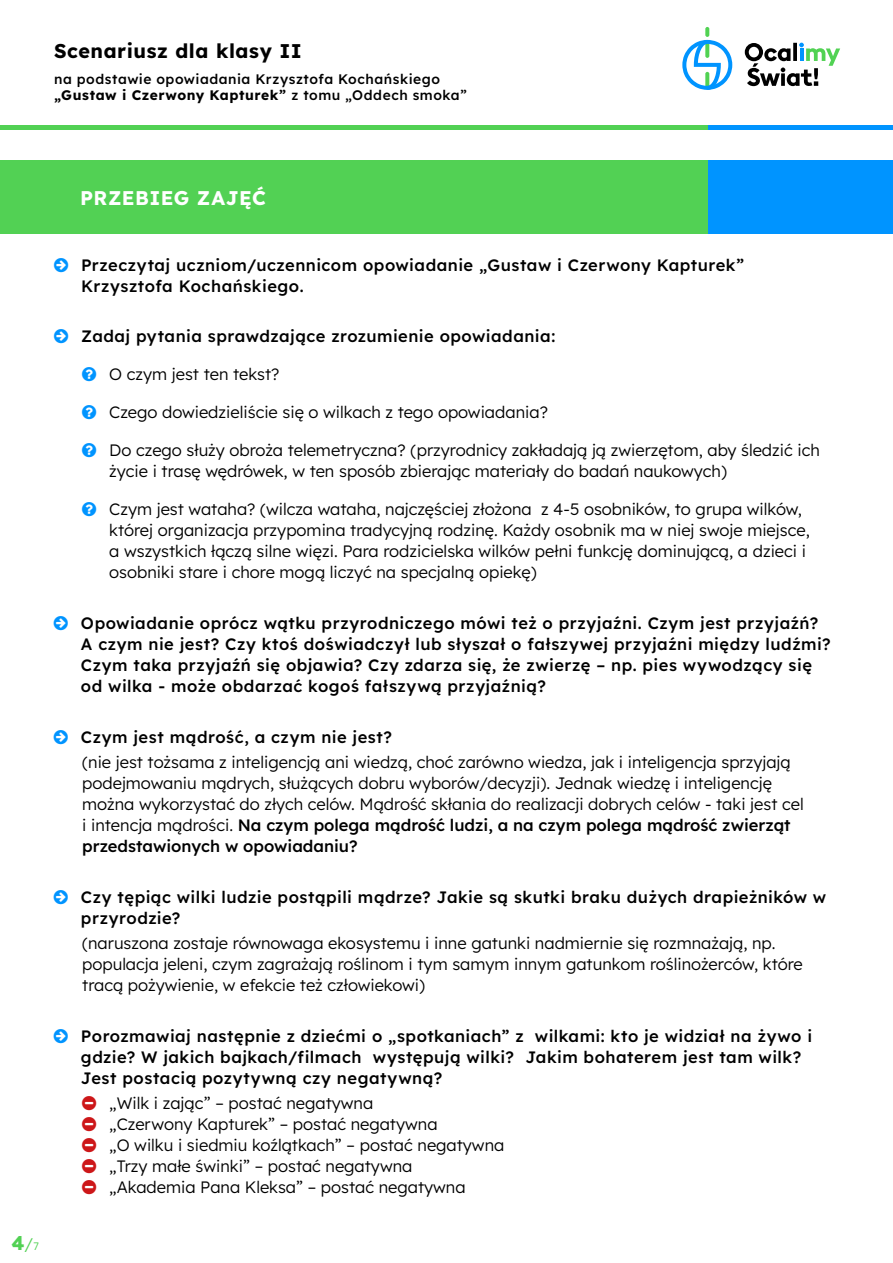
<style>
.page{position:relative;width:893px;height:1263px;background:#fff}
.page>*{position:absolute;margin:0;border:0;box-sizing:border-box;transform-origin:0 0}
.t1{font:700 19.8px "Lexend";letter-spacing:.03em;color:#000}
.t2{font:700 19.8px "Lexend";letter-spacing:.02em;color:#fff}
.t3{font:700 19.8px "Lexend";color:#52d154}
.t4{font:300 16.5px/21px "Lexend";color:#000}
.t5{font:500 16.5px/21px "Lexend";letter-spacing:.03em;color:#000}
.t6{font:500 13.8px/16.5px "Lexend";letter-spacing:.04em;color:#000}
.s1{font-weight:700}
.s2{font-weight:300;font-size:16.8px}
.s3{font-weight:300;font-size:10.8px}
.s4{font-weight:500}
</style>
<div class="page">
<div style="left:0;top:125px;width:893px;height:5px;background:#52d154"></div>
<div style="left:708px;top:125px;width:185px;height:5px;background:#0094ff"></div>
<svg style="left:705px;top:27px;width:4px;height:10px"></svg>
<svg style="left:682px;top:40px;width:50px;height:50px"></svg>
<svg style="left:745px;top:43px;width:95px;height:43px"></svg>
<div style="left:0;top:160px;width:893px;height:74px;background:#52d154"></div>
<div style="left:708px;top:160px;width:185px;height:74px;background:#0094ff"></div>
<p class="t1" style="left:54px;top:37px;width:249px">Scenariusz dla klasy II</p>
<p class="t6" style="left:54px;top:70px;width:414px">na podstawie opowiadania Krzysztofa Kochańskiego <span class="s1">„Gustaw i Czerwony Kapturek”</span> z tomu „Oddech smoka”</p>
<p class="t3" style="left:11px;top:1228px;width:29px">4<span class="s2">/</span><span class="s3">7</span></p>
<p class="t2" style="left:80px;top:184px;width:187px">PRZEBIEG ZAJĘĆ</p>
<p class="t5" style="left:81px;top:253px;width:665px">Przeczytaj uczniom/uczennicom opowiadanie „Gustaw i Czerwony Kapturek”<br>Krzysztofa Kochańskiego.</p>
<p class="t5" style="left:81px;top:325px;width:476px">Zadaj pytania sprawdzające zrozumienie opowiadania:</p>
<p class="t4" style="left:109px;top:363px;width:172px">O czym jest ten tekst?</p>
<p class="t4" style="left:109px;top:401px;width:440px">Czego dowiedzieliście się o wilkach z tego opowiadania?</p>
<p class="t4" style="left:109px;top:439px;width:712px">Do czego służy obroża telemetryczna? (przyrodnicy zakładają ją zwierzętom, aby śledzić ich życie i trasę wędrówek, w ten sposób zbierając materiały do badań naukowych)</p>
<p class="t4" style="left:109px;top:498px;width:702px">Czym jest wataha? (wilcza wataha, najczęściej złożona z 4-5 osobników, to grupa wilków, której organizacja przypomina tradycyjną rodzinę. Każdy osobnik ma w niej swoje miejsce, a wszystkich łączą silne więzi. Para rodzicielska wilków pełni funkcję dominującą, a dzieci i osobniki stare i chore mogą liczyć na specjalną opiekę)</p>
<p class="t5" style="left:81px;top:612px;width:751px">Opowiadanie oprócz wątku przyrodniczego mówi też o przyjaźni. Czym jest przyjaźń?<br>A czym nie jest? Czy ktoś doświadczył lub słyszał o fałszywej przyjaźni między ludźmi?<br>Czym taka przyjaźń się objawia? Czy zdarza się, że zwierzę – np. pies wywodzący się od wilka - może obdarzać kogoś fałszywą przyjaźnią?</p>
<p class="t5" style="left:81px;top:726px;width:313px">Czym jest mądrość, a czym nie jest?</p>
<p class="t4" style="left:82px;top:751px;width:723px">(nie jest tożsama z inteligencją ani wiedzą, choć zarówno wiedza, jak i inteligencja sprzyjają podejmowaniu mądrych, służących dobru wyborów/decyzji). Jednak wiedzę i inteligencję można wykorzystać do złych celów. Mądrość skłania do realizacji dobrych celów - taki jest cel i intencja mądrości. <span class="s4">Na czym polega mądrość ludzi, a na czym polega mądrość zwierząt przedstawionych w opowiadaniu?</span></p>
<p class="t5" style="left:81px;top:886px;width:747px">Czy tępiąc wilki ludzie postąpili mądrze? Jakie są skutki braku dużych drapieżników w przyrodzie?</p>
<p class="t4" style="left:82px;top:932px;width:722px">(naruszona zostaje równowaga ekosystemu i inne gatunki nadmiernie się rozmnażają, np. populacja jeleni, czym zagrażają roślinom i tym samym innym gatunkom roślinożerców, które tracą pożywienie, w efekcie też człowiekowi)</p>
<p class="t5" style="left:81px;top:1025px;width:733px">Porozmawiaj następnie z dziećmi o „spotkaniach” z wilkami: kto je widział na żywo i gdzie? W jakich bajkach/filmach występują wilki? Jakim bohaterem jest tam wilk?<br>Jest postacią pozytywną czy negatywną?</p>
<p class="t4" style="left:109px;top:1092px;width:397px">„Wilk i zając” – postać negatywna<br>„Czerwony Kapturek” – postać negatywna<br>„O wilku i siedmiu koźlątkach” – postać negatywna „Trzy małe świnki” – postać negatywna<br>„Akademia Pana Kleksa” – postać negatywna</p>
</div>
